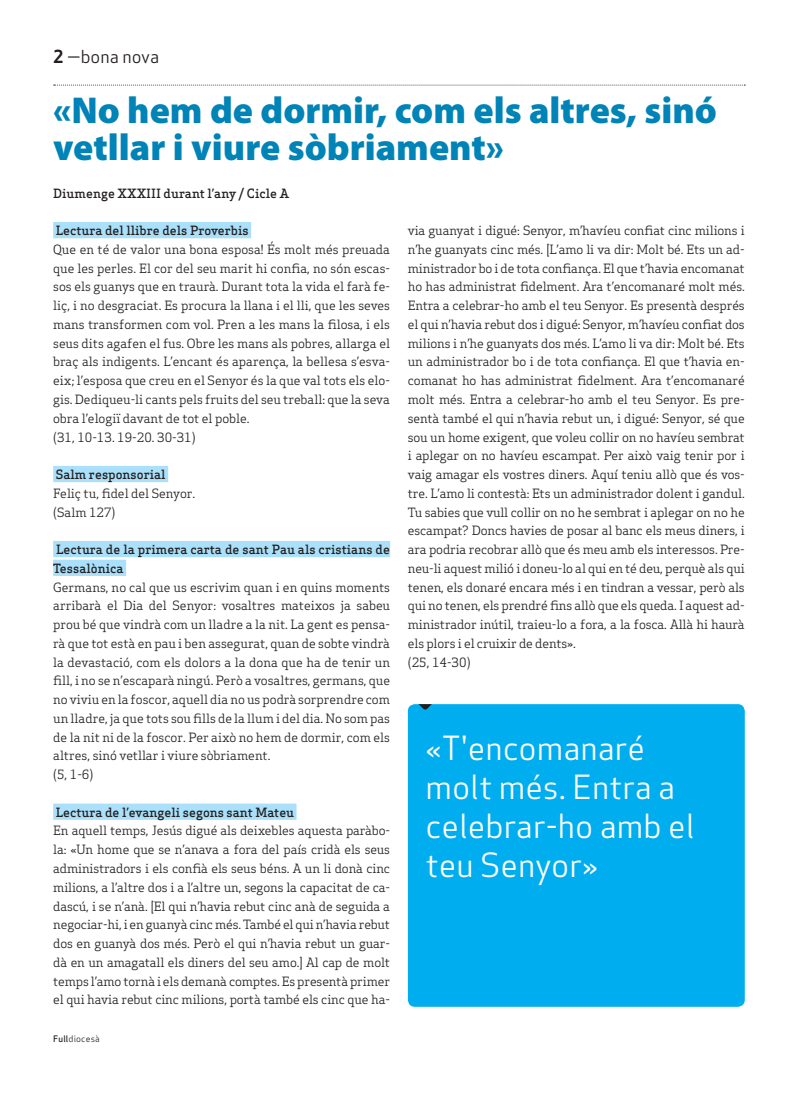
<style>
.page{position:relative;width:798px;height:1099px;background:#fff}
.page>*{position:absolute;margin:0;border:0;box-sizing:border-box;transform-origin:0 0}
.Titulars{font:900 37.5px/37.5px "Myriad Pro";color:#0083b6}
.Pastilla_Destacat{font:32.5px/38.8px "Apex Sans Book T";color:#fff}
.Capçalera{font:17.5px "Apex Sans Book T";color:#231f20}
.Text_General{font:12.5px/18.8px "Apex Serif";letter-spacing:-.01em;color:#231f20;text-align:justify}
.Text_General-2{font:500 12.5px/18.8px "Apex Serif";color:#231f20}
.Autors{font:500 12.5px "Apex Serif";color:#231f20}
.Data_Peu{font:8.75px "Apex Sans Book T";letter-spacing:.02em;color:#231f20}
.s1{font-family:"Apex Sans Bold T"}
.s2{font-family:"Apex Sans Medium T"}
</style>
<div class="page">
<svg style="left:54px;top:85px;width:691px;height:1px"></svg>
<div style="left:53px;top:222px;width:198px;height:16px;background:#aae0f9"></div>
<div style="left:53px;top:466px;width:115px;height:16px;background:#aae0f9"></div>
<div style="left:53px;top:541px;width:337px;height:16px;background:#aae0f9"></div>
<div style="left:53px;top:559px;width:73px;height:17px;background:#aae0f9"></div>
<div style="left:53px;top:803px;width:243px;height:16px;background:#aae0f9"></div>
<div style="left:407px;top:704px;width:337px;height:302px;background:#00aeef;border-radius:7px"></div>
<svg style="left:418px;top:704px;width:13px;height:6px"></svg>
<p class="Capçalera" style="left:53px;top:46px;width:107px"><span class="s1">2</span> —bona nova</p>
<p class="Titulars" style="left:53px;top:90px;width:665px">«No hem de dormir, com els altres, sinó vetllar i viure sòbriament»</p>
<p class="Autors" style="left:53px;top:185px;width:237px">Diumenge XXXIII durant l’any / Cicle A</p>
<p class="Text_General-2" style="left:56px;top:221px;width:194px">Lectura del llibre dels Proverbis</p>
<p class="Text_General" style="left:53px;top:240px;width:338px">Que en té de valor una bona esposa! És molt més preuada que les perles. El cor del seu marit hi confia, no són escas&shy;sos els guanys que en traurà. Durant tota la vida el farà fe&shy;liç, i no desgraciat. Es procura la llana i el lli, que les seves mans transformen com vol. Pren a les mans la filosa, i els seus dits agafen el fus. Obre les mans als pobres, allarga el braç als indigents. L’encant és aparença, la bellesa s’esva&shy;eix; l’esposa que creu en el Senyor és la que val tots els elo&shy;gis. Dediqueu-li cants pels fruits del seu treball: que la seva obra l’elogiï davant de tot el poble.</p>
<p class="Text_General" style="left:53px;top:427px;width:144px">(31, 10-13. 19-20. 30-31)</p>
<p class="Text_General-2" style="left:56px;top:465px;width:111px">Salm responsorial</p>
<p class="Text_General" style="left:53px;top:483px;width:144px">Feliç tu, fidel del Senyor.</p>
<p class="Text_General" style="left:53px;top:502px;width:64px">(Salm 127)</p>
<p class="Text_General-2" style="left:53px;top:540px;width:338px">Lectura de la primera carta de sant Pau als cristians de<br>Tessalònica</p>
<p class="Text_General" style="left:53px;top:577px;width:338px">Germans, no cal que us escrivim quan i en quins moments arribarà el Dia del Senyor: vosaltres mateixos ja sabeu prou bé que vindrà com un lladre a la nit. La gent es pensa&shy;rà que tot està en pau i ben assegurat, quan de sobte vindrà la devastació, com els dolors a la dona que ha de tenir un fill, i no se n’escaparà ningú. Però a vosaltres, germans, que no viviu en la foscor, aquell dia no us podrà sorprendre com un lladre, ja que tots sou fills de la llum i del dia. No som pas de la nit ni de la foscor. Per això no hem de dormir, com els altres, sinó vetllar i viure sòbriament.</p>
<p class="Text_General" style="left:53px;top:765px;width:42px">(5, 1-6)</p>
<p class="Text_General-2" style="left:56px;top:802px;width:240px">Lectura de l’evangeli segons sant Mateu</p>
<p class="Text_General" style="left:53px;top:821px;width:338px">En aquell temps, Jesús digué als deixebles aquesta paràbo&shy;la: «Un home que se n’anava a fora del país cridà els seus administradors i els confià els seus béns. A un li donà cinc milions, a l’altre dos i a l’altre un, segons la capacitat de ca&shy;dascú, i se n’anà. [El qui n’havia rebut cinc anà de seguida a negociar-hi, i en guanyà cinc més. També el qui n’havia rebut dos en guanyà dos més. Però el qui n’havia rebut un guar&shy;dà en un amagatall els diners del seu amo.] Al cap de molt temps l’amo tornà i els demanà comptes. Es presentà primer el qui havia rebut cinc milions, portà també els cinc que ha-</p>
<p class="Data_Peu" style="left:53px;top:1032px;width:48px"><span class="s2">Full</span>diocesà</p>
<p class="Text_General" style="left:407px;top:221px;width:338px">via guanyat i digué: Senyor, m’havíeu confiat cinc milions i n’he guanyats cinc més. [L’amo li va dir: Molt bé. Ets un ad&shy;ministrador bo i de tota confiança. El que t’havia encomanat ho has administrat fidelment. Ara t’encomanaré molt més.<br>Entra a celebrar-ho amb el teu Senyor. Es presentà després el qui n’havia rebut dos i digué: Senyor, m’havíeu confiat dos milions i n’he guanyats dos més. L’amo li va dir: Molt bé. Ets un administrador bo i de tota confiança. El que t’havia en&shy;comanat ho has administrat fidelment. Ara t’encomanaré molt més. Entra a celebrar-ho amb el teu Senyor. Es pre&shy;sentà també el qui n’havia rebut un, i digué: Senyor, sé que sou un home exigent, que voleu collir on no havíeu sembrat i aplegar on no havíeu escampat. Per això vaig tenir por i vaig amagar els vostres diners. Aquí teniu allò que és vos&shy;tre. L’amo li contestà: Ets un administrador dolent i gandul.<br>Tu sabies que vull collir on no he sembrat i aplegar on no he escampat? Doncs havies de posar al banc els meus diners, i ara podria recobrar allò que és meu amb els interessos. Pre&shy;neu-li aquest milió i doneu-lo al qui en té deu, perquè als qui tenen, els donaré encara més i en tindran a vessar, però als qui no tenen, els prendré fins allò que els queda. I aquest ad&shy;ministrador inútil, traieu-lo a fora, a la fosca. Allà hi haurà els plors i el cruixir de dents».</p>
<p class="Text_General" style="left:407px;top:652px;width:64px">(25, 14-30)</p>
<p class="Pastilla_Destacat" style="left:425px;top:728px;width:270px">«T'encomanaré molt més. Entra a celebrar-ho amb el teu Senyor»</p>
</div>
